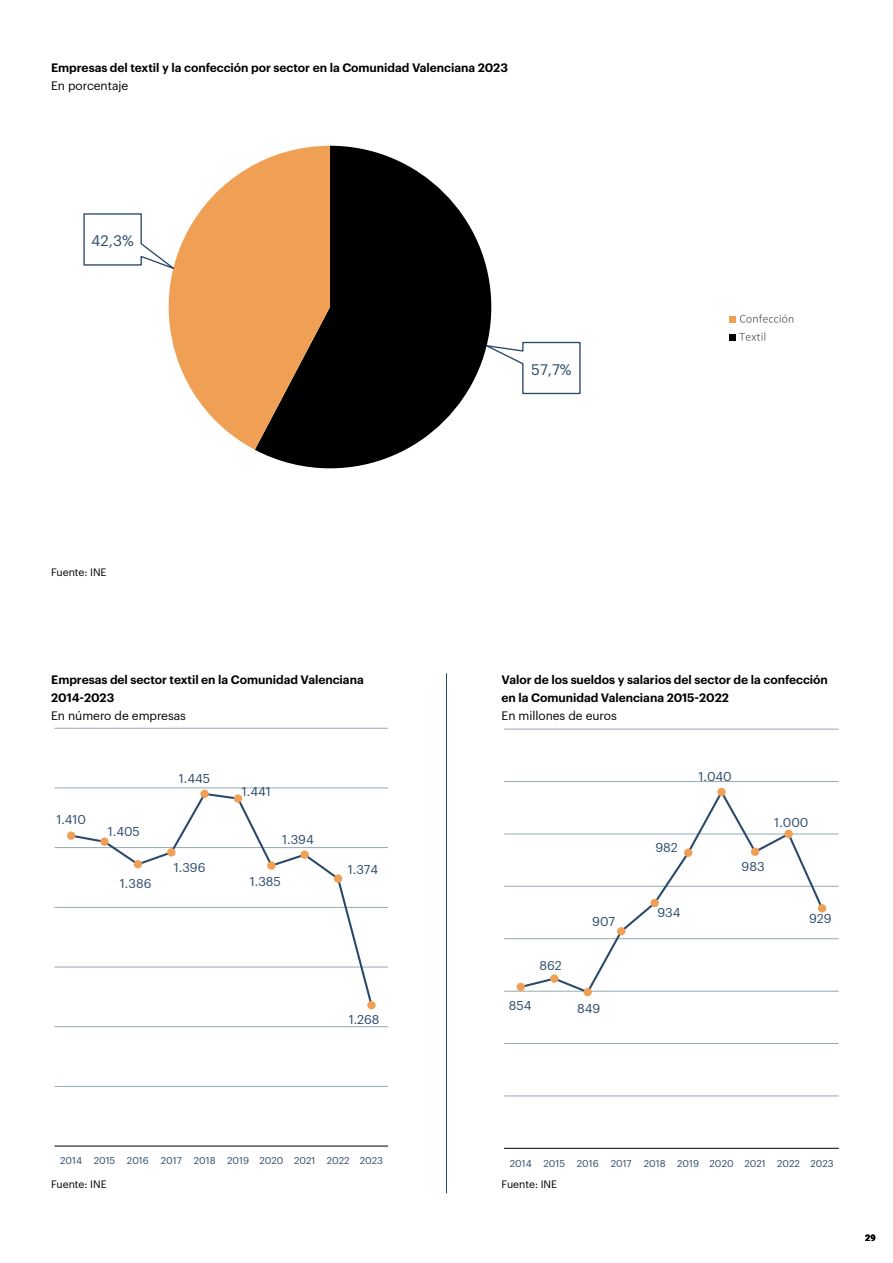
<style>
.page{position:relative;width:893px;height:1263px;background:#fff}
.page>*{position:absolute;margin:0;border:0;box-sizing:border-box;transform-origin:0 0}
.t1{font:15px "Graphik";color:#2b4a6b}
.t2{font:12.6px "Graphik";color:#2b4a6b}
.t3{font:12.45px "Graphik";color:#2b4a6b}
.t4{font:600 12px/18px "Graphik";letter-spacing:-.005em;color:#000}
.t5{font:12px "Graphik";letter-spacing:-.005em;color:#000}
.t6{font:10.5px "Graphik";letter-spacing:-.005em;color:#000}
.t7{font:9.75px "Graphik";color:#2b4a6b}
.t8{font:900 9px "Roboto";color:#000}
</style>
<div class="page">
<svg style="left:255px;top:146px;width:236px;height:322px;fill:#000"></svg>
<svg style="left:168px;top:146px;width:162px;height:304px;fill:#f0a055"></svg>
<svg style="left:478px;top:341px;width:103px;height:54px"></svg>
<svg style="left:83px;top:213px;width:98px;height:60px"></svg>
<div style="left:729px;top:334px;width:7px;height:6px;background:#000"></div>
<svg style="left:739px;top:332px;width:26px;height:9px"></svg>
<svg style="left:730px;top:314px;width:63px;height:9px"></svg>
<hr style="left:55px;top:1086px;width:333px;height:1px;background:#94a9b7">
<hr style="left:55px;top:1026px;width:333px;height:1px;background:#94a9b7">
<hr style="left:55px;top:967px;width:333px;height:1px;background:#94a9b7">
<hr style="left:55px;top:907px;width:333px;height:1px;background:#94a9b7">
<hr style="left:55px;top:847px;width:333px;height:1px;background:#94a9b7">
<hr style="left:55px;top:788px;width:333px;height:1px;background:#94a9b7">
<hr style="left:55px;top:728px;width:333px;height:1px;background:#94a9b7">
<hr style="left:55px;top:1146px;width:333px;height:1px;background:#000">
<svg style="left:69px;top:793px;width:305px;height:208px"></svg>
<div style="left:67px;top:831px;width:8px;height:9px;background:#f0a055;border-radius:50%"></div>
<div style="left:100px;top:837px;width:9px;height:9px;background:#f0a055;border-radius:50%"></div>
<div style="left:134px;top:860px;width:8px;height:8px;background:#f0a055;border-radius:50%"></div>
<div style="left:167px;top:848px;width:8px;height:8px;background:#f0a055;border-radius:50%"></div>
<div style="left:200px;top:790px;width:9px;height:8px;background:#f0a055;border-radius:50%"></div>
<div style="left:234px;top:794px;width:8px;height:9px;background:#f0a055;border-radius:50%"></div>
<div style="left:267px;top:861px;width:9px;height:9px;background:#f0a055;border-radius:50%"></div>
<div style="left:300px;top:850px;width:9px;height:9px;background:#f0a055;border-radius:50%"></div>
<div style="left:334px;top:874px;width:8px;height:9px;background:#f0a055;border-radius:50%"></div>
<div style="left:367px;top:1001px;width:9px;height:8px;background:#f0a055;border-radius:50%"></div>
<svg style="left:504px;top:787px;width:335px;height:361px"></svg>
<hr style="left:504px;top:1096px;width:335px;height:1px;background:#94a9b7">
<hr style="left:504px;top:1043px;width:335px;height:1px;background:#94a9b7">
<hr style="left:504px;top:991px;width:335px;height:1px;background:#94a9b7">
<hr style="left:504px;top:938px;width:335px;height:1px;background:#94a9b7">
<hr style="left:504px;top:886px;width:335px;height:1px;background:#94a9b7">
<hr style="left:504px;top:834px;width:335px;height:1px;background:#94a9b7">
<hr style="left:504px;top:781px;width:335px;height:1px;background:#94a9b7">
<hr style="left:504px;top:729px;width:335px;height:1px;background:#94a9b7">
<hr style="left:504px;top:1148px;width:335px;height:1px;background:#000">
<svg style="left:518px;top:788px;width:307px;height:207px"></svg>
<div style="left:517px;top:983px;width:8px;height:8px;background:#f0a055;border-radius:50%"></div>
<div style="left:550px;top:974px;width:8px;height:9px;background:#f0a055;border-radius:50%"></div>
<div style="left:583px;top:988px;width:9px;height:8px;background:#f0a055;border-radius:50%"></div>
<div style="left:617px;top:927px;width:8px;height:8px;background:#f0a055;border-radius:50%"></div>
<div style="left:650px;top:899px;width:9px;height:8px;background:#f0a055;border-radius:50%"></div>
<div style="left:684px;top:848px;width:8px;height:9px;background:#f0a055;border-radius:50%"></div>
<div style="left:717px;top:788px;width:9px;height:8px;background:#f0a055;border-radius:50%"></div>
<div style="left:751px;top:847px;width:8px;height:9px;background:#f0a055;border-radius:50%"></div>
<div style="left:784px;top:830px;width:9px;height:8px;background:#f0a055;border-radius:50%"></div>
<div style="left:818px;top:904px;width:8px;height:8px;background:#f0a055;border-radius:50%"></div>
<hr style="left:446px;top:673px;width:1px;height:520px;background:#2b4a6b">
<p class="t4" style="left:51px;top:58px;width:458px">Empresas del textil y la confección por sector en la Comunidad Valenciana 2023</p>
<p class="t5" style="left:51px;top:77px;width:79px">En porcentaje</p>
<p class="t1" style="left:91px;top:229px;width:44px">42,3%</p>
<p class="t1" style="left:531px;top:358px;width:42px">57,7%</p>
<p class="t6" style="left:51px;top:564px;width:57px">Fuente: INE</p>
<p class="t4" style="left:51px;top:670px;width:314px">Empresas del sector textil en la Comunidad Valenciana<br>2014-2023</p>
<p class="t5" style="left:51px;top:707px;width:136px">En número de empresas</p>
<p class="t2" style="left:56px;top:810px;width:31px">1.410</p>
<p class="t2" style="left:108px;top:822px;width:34px">1.405</p>
<p class="t2" style="left:120px;top:874px;width:33px">1.386</p>
<p class="t2" style="left:179px;top:768px;width:33px">1.445</p>
<p class="t2" style="left:174px;top:858px;width:33px">1.396</p>
<p class="t3" style="left:242px;top:782px;width:30px">1.441</p>
<p class="t2" style="left:282px;top:830px;width:33px">1.394</p>
<p class="t2" style="left:250px;top:872px;width:33px">1.385</p>
<p class="t2" style="left:348px;top:860px;width:32px">1.374</p>
<p class="t2" style="left:349px;top:1009px;width:32px">1.268</p>
<p class="t4" style="left:502px;top:670px;width:328px">Valor de los sueldos y salarios del sector de la confección en la Comunidad Valenciana 2015-2022</p>
<p class="t5" style="left:502px;top:707px;width:117px">En millones de euros</p>
<p class="t2" style="left:539px;top:956px;width:24px">862</p>
<p class="t2" style="left:509px;top:996px;width:24px">854</p>
<p class="t2" style="left:592px;top:912px;width:25px">907</p>
<p class="t2" style="left:577px;top:999px;width:25px">849</p>
<p class="t2" style="left:655px;top:838px;width:24px">982</p>
<p class="t2" style="left:657px;top:903px;width:25px">934</p>
<p class="t2" style="left:698px;top:767px;width:35px">1.040</p>
<p class="t2" style="left:774px;top:813px;width:36px">1.000</p>
<p class="t2" style="left:741px;top:856px;width:25px">983</p>
<p class="t2" style="left:809px;top:909px;width:24px">929</p>
<p class="t7" style="left:60px;top:1153px;width:324px">2014 2015 2016 2017 2018 2019 2020 2021 2022 2023</p>
<p class="t7" style="left:510px;top:1156px;width:325px">2014 2015 2016 2017 2018 2019 2020 2021 2022 2023</p>
<p class="t6" style="left:51px;top:1176px;width:57px">Fuente: INE</p>
<p class="t6" style="left:502px;top:1176px;width:57px">Fuente: INE</p>
<p class="t8" style="left:865px;top:1231px;width:12px">29</p>
</div>
